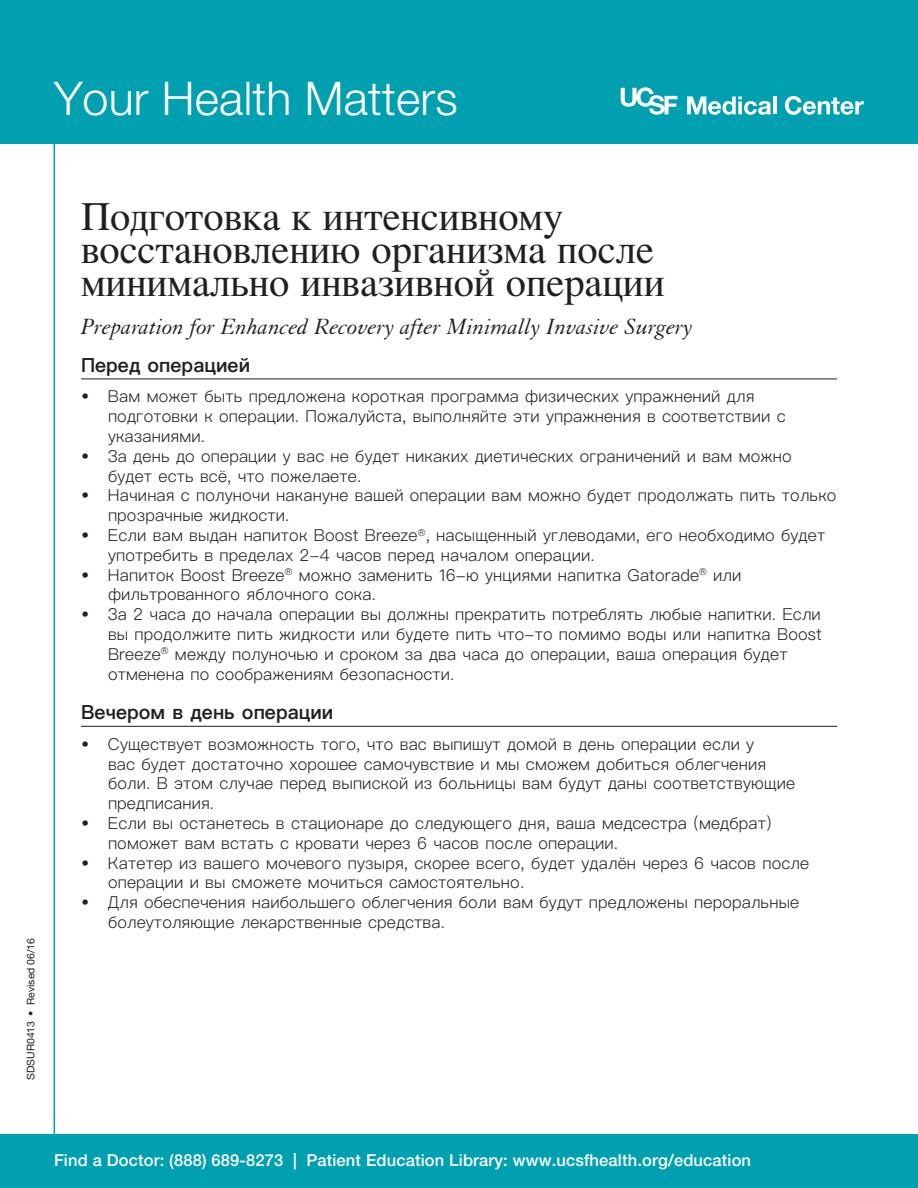
<style>
.page{position:relative;width:918px;height:1188px;background:#fff}
.page>*{position:absolute;margin:0;border:0;box-sizing:border-box;transform-origin:0 0}
.t1{font:300 46.5px "Helvetica Neue LT Std";letter-spacing:.005em;color:#fff}
.t2{font:40.5px/33px "Times";color:#231f20}
.Intro_subtitle{font:italic 24px "Granjon LT";color:#231f20}
.t3{font:600 19.5px "Ping Fang HK";color:#231f20}
.bullets1{font:300 16.5px/19.8px "Ping Fang HK";letter-spacing:.01em;color:#231f20}
.t4{font:500 16.5px "Helvetica Neue LT Std";letter-spacing:.01em;color:#fff}
.t5{font:10.5px "Helvetica Neue LT Std";color:#231f20}
</style>
<div class="page">
<div style="left:0;top:0;width:918px;height:144px;background:#00a0b0"></div>
<div style="left:0;top:1134px;width:918px;height:54px;background:#00a0b0"></div>
<hr style="left:54px;top:143px;width:1px;height:1005px;background:#00a0b0">
<svg style="left:687px;top:96px;width:84px;height:19px"></svg>
<hr style="left:773px;top:96px;width:4px;height:18px;background:#fff">
<svg style="left:785px;top:96px;width:79px;height:19px"></svg>
<svg style="left:621px;top:87px;width:57px;height:28px"></svg>
<hr style="left:81px;top:379px;width:756px;height:1px;background:#231f20">
<hr style="left:81px;top:726px;width:756px;height:1px;background:#231f20">
<h1 class="t1" style="left:54px;top:70px;width:405px">Your Health Matters</h1>
<p class="t5" style="left:25px;top:1080px;width:144px;rotate:-90deg">SDSUR0413 • Revised 06/16</p>
<p class="t2" style="left:81px;top:197px;width:585px">Подготовка к интенсивному восстановлению организма после минимально инвазивной операции</p>
<p class="Intro_subtitle" style="left:81px;top:314px;width:614px">Preparation for Enhanced Recovery after Minimally Invasive Surgery</p>
<p class="t3" style="left:81px;top:353px;width:171px">Перед операцией</p>
<p class="bullets1" style="left:108px;top:387px;width:679px;text-indent:-27px">• Вам может быть предложена короткая программа физических упражнений для подготовки к операции. Пожалуйста, выполняйте эти упражнения в соответствии с указаниями.</p>
<p class="bullets1" style="left:108px;top:446px;width:685px;text-indent:-27px">• За день до операции у вас не будет никаких диетических ограничений и вам можно будет есть всё, что пожелаете.</p>
<p class="bullets1" style="left:108px;top:486px;width:730px;text-indent:-27px">• Начиная с полуночи накануне вашей операции вам можно будет продолжать пить только прозрачные жидкости.</p>
<p class="bullets1" style="left:108px;top:525px;width:719px;text-indent:-27px">• Если вам выдан напиток Boost Breeze<sup>®</sup>, насыщенный углеводами, его необходимо будет употребить в пределах 2-4 часов перед началом операции.</p>
<p class="bullets1" style="left:108px;top:565px;width:635px;text-indent:-27px">• Напиток Boost Breeze<sup>®</sup> можно заменить 16-ю унциями напитка Gatorade<sup>®</sup> или фильтрованного яблочного сока.</p>
<p class="bullets1" style="left:108px;top:604px;width:715px;text-indent:-27px">• За 2 часа до начала операции вы должны прекратить потреблять любые напитки. Если вы продолжите пить жидкости или будете пить что-то помимо воды или напитка Boost Breeze<sup>®</sup> между полуночью и сроком за два часа до операции, ваша операция будет отменена по соображениям безопасности.</p>
<p class="t3" style="left:81px;top:700px;width:254px">Вечером в день операции</p>
<p class="bullets1" style="left:108px;top:734px;width:689px;text-indent:-27px">• Существует возможность того, что вас выпишут домой в день операции если у<br>вас будет достаточно хорошее самочувствие и мы сможем добиться облегчения боли. В этом случае перед выпиской из больницы вам будут даны соответствующие предписания.</p>
<p class="bullets1" style="left:108px;top:813px;width:665px;text-indent:-27px">• Если вы останетесь в стационаре до следующего дня, ваша медсестра (медбрат) поможет вам встать с кровати через 6 часов после операции.</p>
<p class="bullets1" style="left:108px;top:853px;width:703px;text-indent:-27px">• Катетер из вашего мочевого пузыря, скорее всего, будет удалён через 6 часов после операции и вы сможете мочиться самостоятельно.</p>
<p class="bullets1" style="left:108px;top:892px;width:693px;text-indent:-27px">• Для обеспечения наибольшего облегчения боли вам будут предложены пероральные болеутоляющие лекарственные средства.</p>
<p class="t4" style="left:54px;top:1151px;width:699px">Find a Doctor: (888) 689-8273 | Patient Education Library: www.ucsfhealth.org/education</p>
</div>
